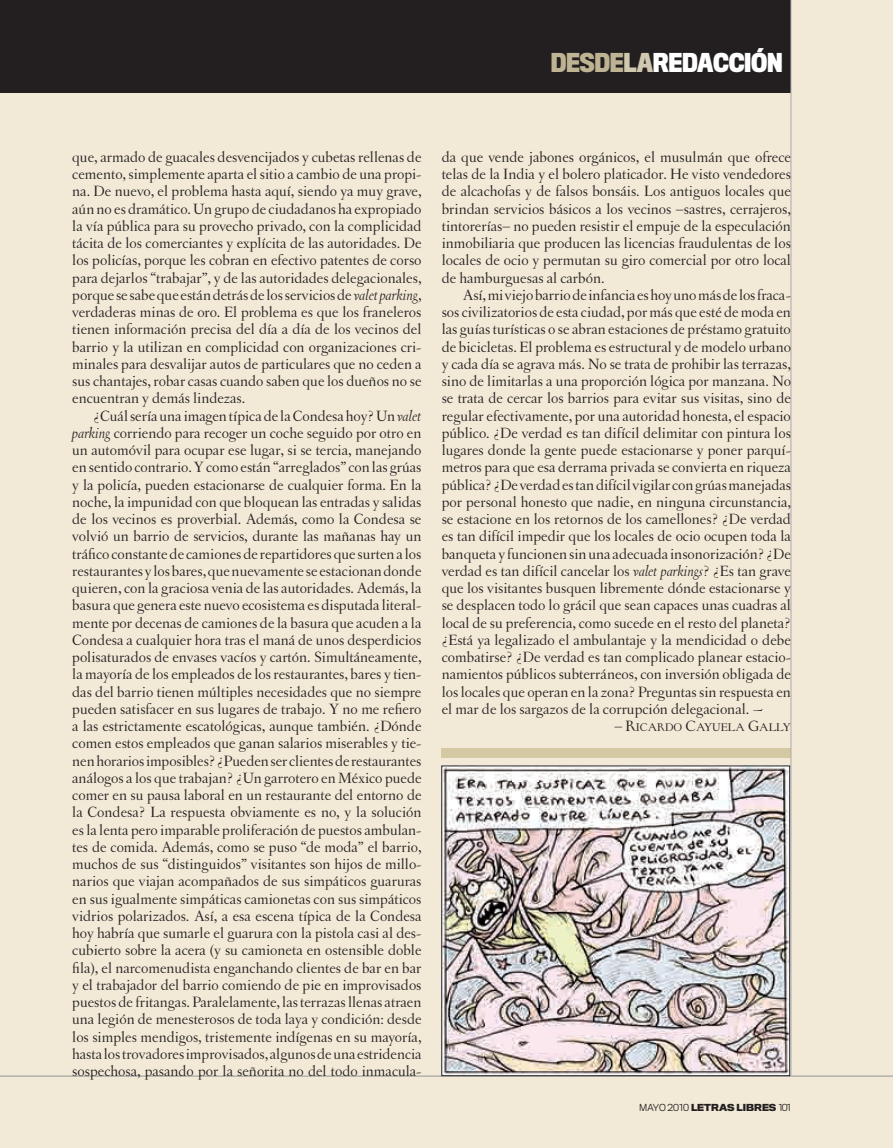
<style>
.page{position:relative;width:893px;height:1148px;background:#f2ead7}
.page>*{position:absolute;margin:0;border:0;box-sizing:border-box;transform-origin:0 0}
.t1{font:700 24px "Titling Gothic FB Cond";letter-spacing:-.01em;color:#fff}
.t2{font:15.75px/17.2px "Letras Oldstyle";color:#231f20;text-align:justify}
.t3{font:11.85px "Letras Oldstyle Expert";color:#231f20}
.t4{font:700 9px "Titling Gothic FB Normal";color:#231f20}
.s1{color:#beb493}
.s2{color:#d0c9af}
.s3{font-style:italic}
.s4{font-size:15.75px}
.s5{font-weight:300}
</style>
<div class="page">
<div style="left:0;top:0;width:791px;height:93px;background:#231f20"></div>
<hr style="left:0;top:1076px;width:893px;height:1px;background:#939598">
<img style="left:443px;top:768px;width:345px;height:306px">
<div style="left:441px;top:766px;width:349px;height:310px;border:1px solid #231f20"></div>
<div style="left:441px;top:748px;width:350px;height:10px;background:#d4c9a3"></div>
<hr style="left:791px;top:0;width:1px;height:1076px;background:#a8a9ad">
<h1 class="t1" style="left:551px;top:48px;width:234px"><span class="s1">DESDE</span><span class="s2">LA</span>REDACCIÓN</h1>
<p class="t2" style="left:72px;top:148px;width:351px">que, armado de guacales desvencijados y cubetas rellenas de cemento, simplemente aparta el sitio a cambio de una propi&shy;na. De nuevo, el problema hasta aquí, siendo ya muy grave, aún no es dramático. Un grupo de ciudadanos ha expropiado la vía pública para su provecho privado, con la complicidad tácita de los comerciantes y explícita de las autoridades. De los policías, porque les cobran en efectivo patentes de corso para dejarlos “trabajar”, y de las autoridades delegacionales, porque se sabe que están detrás de los servicios de <span class="s3">valet parking</span>, verdaderas minas de oro. El problema es que los franeleros tienen información precisa del día a día de los vecinos del barrio y la utilizan en complicidad con organizaciones cri&shy;minales para desvalijar autos de particulares que no ceden a sus chantajes, robar casas cuando saben que los dueños no se encuentran y demás lindezas.</p>
<p class="t2" style="left:72px;top:407px;width:351px;text-indent:21px">¿Cuál sería una imagen típica de la Condesa hoy? Un <span class="s3">valet parking</span> corriendo para recoger un coche seguido por otro en un automóvil para ocupar ese lugar, si se tercia, manejando en sentido contrario. Y como están “arreglados” con las grúas y la policía, pueden estacionarse de cualquier forma. En la noche, la impunidad con que bloquean las entradas y salidas de los vecinos es proverbial. Además, como la Condesa se volvió un barrio de servicios, durante las mañanas hay un tráfico constante de camiones de repartidores que surten a los restaurantes y los bares, que nuevamente se estacionan donde quieren, con la graciosa venia de las autoridades. Además, la basura que genera este nuevo ecosistema es disputada literal&shy;mente por decenas de camiones de la basura que acuden a la Condesa a cualquier hora tras el maná de unos desperdicios polisaturados de envases vacíos y cartón. Simultáneamente, la mayoría de los empleados de los restaurantes, bares y tien&shy;das del barrio tienen múltiples necesidades que no siempre pueden satisfacer en sus lugares de trabajo. Y no me refiero a las estrictamente escatológicas, aunque también. ¿Dónde comen estos empleados que ganan salarios miserables y tie&shy;nen horarios imposibles? ¿Pueden ser clientes de restaurantes análogos a los que trabajan? ¿Un garrotero en México puede comer en su pausa laboral en un restaurante del entorno de la Condesa? La respuesta obviamente es no, y la solución es la lenta pero imparable proliferación de puestos ambulan&shy;tes de comida. Además, como se puso “de moda” el barrio, muchos de sus “distinguidos” visitantes son hijos de millo&shy;narios que viajan acompañados de sus simpáticos guaruras en sus igualmente simpáticas camionetas con sus simpáticos vidrios polarizados. Así, a esa escena típica de la Condesa hoy habría que sumarle el guarura con la pistola casi al des&shy;cubierto sobre la acera (y su camioneta en ostensible doble fila), el narcomenudista enganchando clientes de bar en bar y el trabajador del barrio comiendo de pie en improvisados puestos de fritangas. Paralelamente, las terrazas llenas atraen una legión de menesterosos de toda laya y condición: desde los simples mendigos, tristemente indígenas en su mayoría, hasta los trovadores improvisados, algunos de una estridencia sospechosa, pasando por la señorita no del todo inmacula-</p>
<p class="t2" style="left:442px;top:148px;width:351px">da que vende jabones orgánicos, el musulmán que ofrece telas de la India y el bolero platicador. He visto vendedores de alcachofas y de falsos bonsáis. Los antiguos locales que brindan servicios básicos a los vecinos –sastres, cerrajeros, tintorerías– no pueden resistir el empuje de la especulación inmobiliaria que producen las licencias fraudulentas de los locales de ocio y permutan su giro comercial por otro local de hamburguesas al carbón.</p>
<p class="t2" style="left:442px;top:286px;width:351px;text-indent:21px">Así, mi viejo barrio de infancia es hoy uno más de los fraca&shy;sos civilizatorios de esta ciudad, por más que esté de moda en las guías turísticas o se abran estaciones de préstamo gratuito de bicicletas. El problema es estructural y de modelo urbano y cada día se agrava más. No se trata de prohibir las terrazas, sino de limitarlas a una proporción lógica por manzana. No se trata de cercar los barrios para evitar sus visitas, sino de regular efectivamente, por una autoridad honesta, el espacio público. ¿De verdad es tan difícil delimitar con pintura los lugares donde la gente puede estacionarse y poner parquí&shy;metros para que esa derrama privada se convierta en riqueza pública? ¿De verdad es tan difícil vigilar con grúas manejadas por personal honesto que nadie, en ninguna circunstancia, se estacione en los retornos de los camellones? ¿De verdad es tan difícil impedir que los locales de ocio ocupen toda la banqueta y funcionen sin una adecuada insonorización? ¿De verdad es tan difícil cancelar los <span class="s3">valet parkings</span>? ¿Es tan grave que los visitantes busquen libremente dónde estacionarse y se desplacen todo lo grácil que sean capaces unas cuadras al local de su preferencia, como sucede en el resto del planeta? ¿Está ya legalizado el ambulantaje y la mendicidad o debe combatirse? ¿De verdad es tan complicado planear estacio&shy;namientos públicos subterráneos, con inversión obligada de los locales que operan en la zona? Preguntas sin respuesta en el mar de los sargazos de la corrupción delegacional. ~</p>
<p class="t3" style="left:614px;top:721px;width:178px"><span class="s4">–</span> <span class="s4">R</span>ICARDO <span class="s4">C</span>AYUELA <span class="s4">G</span>ALLY</p>
<p class="t4" style="left:639px;top:1101px;width:153px"><span class="s5">MAYO 2010</span> LETRAS LIBRES <span class="s5">101</span></p>
</div>
